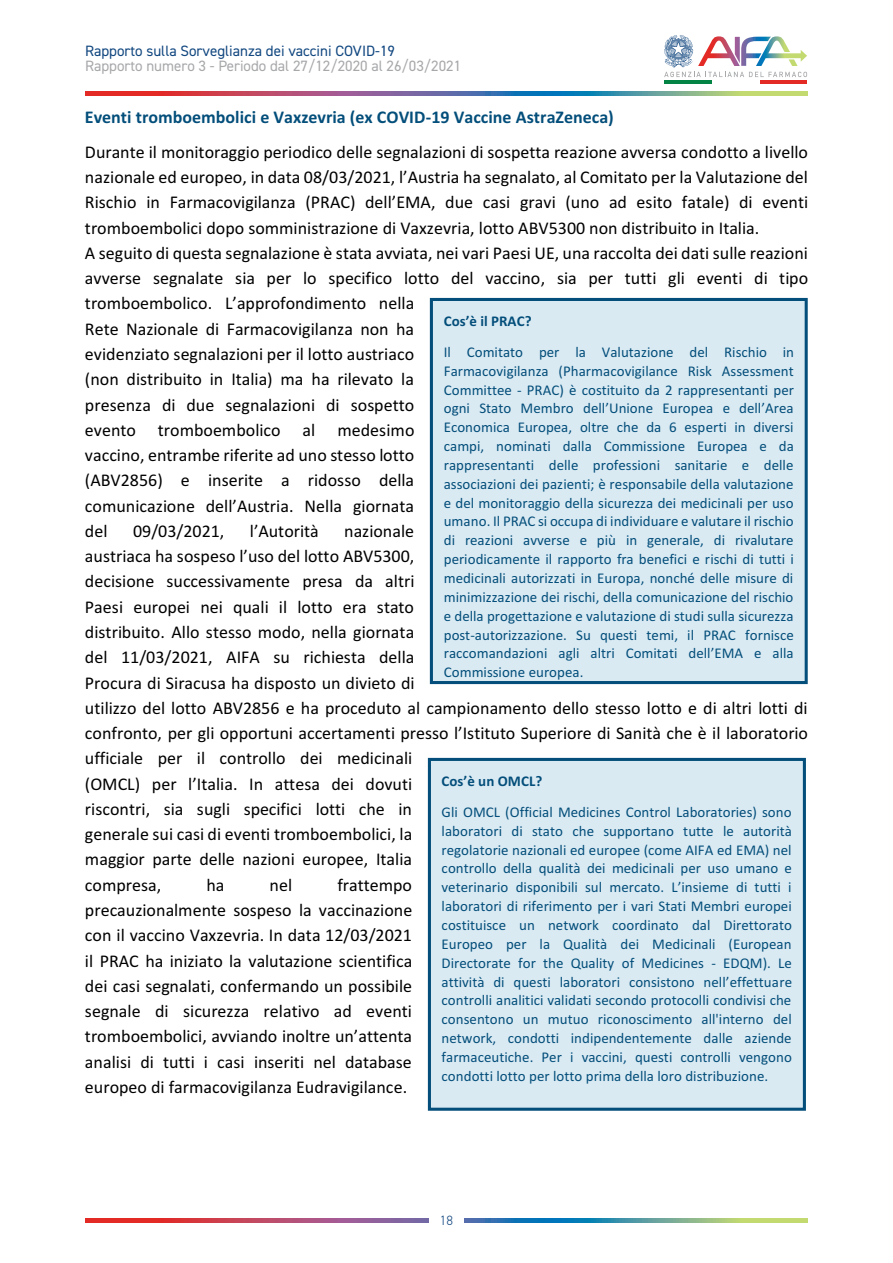
<style>
.page{position:relative;width:893px;height:1263px;background:#fff}
.page>*{position:absolute;margin:0;border:0;box-sizing:border-box;transform-origin:0 0}
.t1{font:18px/25.2px "Calibri";color:#000}
.t2{font:700 18px "Calibri";color:#034e7a}
.t3{font:15px/18.9px "Calibri";color:#034e7a;text-align:justify}
.t4{font:15px "DIN2014";color:#a7a8aa}
.t5{font:15px "DIN2014";color:#114780}
.t6{font:700 15px "Calibri";color:#034e7a}
.t7{font:300 13.5px "DIN2014";color:#114780}
</style>
<div class="page">
<div style="left:431px;top:299px;width:375px;height:383px;background:#daeaf3"></div>
<div style="left:430px;top:298px;width:378px;height:386px;border:3px solid #034e7a"></div>
<div style="left:429px;top:759px;width:375px;height:350px;background:#daeaf3"></div>
<div style="left:428px;top:758px;width:378px;height:353px;border:3px solid #034e7a"></div>
<svg style="left:664px;top:35px;width:143px;height:42px"></svg>
<hr style="left:759px;top:80px;width:48px;height:4px;background:#e32a25">
<hr style="left:664px;top:80px;width:48px;height:4px;background:#038445">
<svg style="left:85px;top:1218px;width:723px;height:4px;background:#8d737e"></svg>
<div style="left:429px;top:1212px;width:34px;height:17px;background:#fff"></div>
<svg style="left:85px;top:91px;width:723px;height:5px;background:#8b7380"></svg>
<p class="t5" style="left:85px;top:46px;width:311px">Rapporto sulla Sorveglianza dei vaccini COVID-19</p>
<p class="t4" style="left:85px;top:61px;width:378px">Rapporto numero 3 - Periodo dal 27/12/2020 al 26/03/2021</p>
<p class="t2" style="left:85px;top:111px;width:530px">Eventi tromboembolici e Vaxzevria (ex COVID-19 Vaccine AstraZeneca)</p>
<p class="t1" style="left:85px;top:141px;width:725px">Durante il monitoraggio periodico delle segnalazioni di sospetta reazione avversa condotto a livello nazionale ed europeo, in data 08/03/2021, l’Austria ha segnalato, al Comitato per la Valutazione del Rischio in Farmacovigilanza (PRAC) dell’EMA, due casi gravi (uno ad esito fatale) di eventi tromboembolici dopo somministrazione di Vaxzevria, lotto ABV5300 non distribuito in Italia.<br>A seguito di questa segnalazione è stata avviata, nei vari Paesi UE, una raccolta dei dati sulle reazioni avverse segnalate sia per lo specifico lotto del vaccino, sia per tutti gli eventi di tipo tromboembolico. L’approfondimento nella<br>Rete Nazionale di Farmacovigilanza non ha<br>evidenziato segnalazioni per il lotto austriaco<br>(non distribuito in Italia) ma ha rilevato la<br>presenza di due segnalazioni di sospetto<br>evento tromboembolico al medesimo<br>vaccino, entrambe riferite ad uno stesso lotto<br>(ABV2856) e inserite a ridosso della<br>comunicazione dell’Austria. Nella giornata<br>del</p>
<p class="t6" style="left:444px;top:315px;width:89px">Cos’è il PRAC?</p>
<p class="t3" style="left:444px;top:344px;width:352px">Il Comitato per la Valutazione del Rischio in Farmacovigilanza (Pharmacovigilance Risk Assessment Committee - PRAC) è costituito da 2 rappresentanti per ogni Stato Membro dell’Unione Europea e dell’Area Economica Europea, oltre che da 6 esperti in diversi campi, nominati dalla Commissione Europea e da rappresentanti delle professioni sanitarie e delle associazioni dei pazienti; è responsabile della valutazione e del monitoraggio della sicurezza dei medicinali per uso umano. Il PRAC si occupa di individuare e valutare il rischio di reazioni avverse e più in generale, di rivalutare periodicamente il rapporto fra benefici e rischi di tutti i medicinali autorizzati in Europa, nonché delle misure di minimizzazione dei rischi, della comunicazione del rischio e della progettazione e valutazione di studi sulla sicurezza post-autorizzazione. Su questi temi, il PRAC fornisce raccomandazioni agli altri Comitati dell’EMA e alla Commissione europea.</p>
<p class="t1" style="left:133px;top:520px;width:93px">09/03/2021,</p>
<p class="t1" style="left:250px;top:520px;width:71px">l’Autorità</p>
<p class="t1" style="left:85px;top:520px;width:724px;text-indent:259px">nazionale<br>austriaca ha sospeso l’uso del lotto ABV5300,<br>decisione successivamente presa da altri<br>Paesi europei nei quali il lotto era stato<br>distribuito. Allo stesso modo, nella giornata<br>del 11/03/2021, AIFA su richiesta della<br>Procura di Siracusa ha disposto un divieto di<br>utilizzo del lotto ABV2856 e ha proceduto al campionamento dello stesso lotto e di altri lotti di confronto, per gli opportuni accertamenti presso l’Istituto Superiore di Sanità che è il laboratorio ufficiale per il controllo dei medicinali<br>(OMCL) per l’Italia. In attesa dei dovuti<br>riscontri, sia sugli specifici lotti che in<br>generale sui casi di eventi tromboembolici, la<br>maggior parte delle nazioni europee, Italia<br>compresa,</p>
<p class="t6" style="left:442px;top:775px;width:102px">Cos’è un OMCL?</p>
<p class="t3" style="left:442px;top:804px;width:352px">Gli OMCL (Official Medicines Control Laboratories) sono laboratori di stato che supportano tutte le autorità regolatorie nazionali ed europee (come AIFA ed EMA) nel controllo della qualità dei medicinali per uso umano e veterinario disponibili sul mercato. L’insieme di tutti i laboratori di riferimento per i vari Stati Membri europei costituisce un network coordinato dal Direttorato Europeo per la Qualità dei Medicinali (European Directorate for the Quality of Medicines - EDQM). Le attività di questi laboratori consistono nell’effettuare controlli analitici validati secondo protocolli condivisi che consentono un mutuo riconoscimento all'interno del network, condotti indipendentemente dalle aziende farmaceutiche. Per i vaccini, questi controlli vengono condotti lotto per lotto prima della loro distribuzione.</p>
<p class="t1" style="left:85px;top:873px;width:329px;text-align:justify;text-indent:252px">frattempo precauzionalmente sospeso la vaccinazione con il vaccino Vaxzevria. In data 12/03/2021 il PRAC ha iniziato la valutazione scientifica dei casi segnalati, confermando un possibile segnale di sicurezza relativo ad eventi tromboembolici, avviando inoltre un’attenta analisi di tutti i casi inseriti nel database europeo di farmacovigilanza Eudravigilance.</p>
<p class="t1" style="left:206px;top:873px;width:20px">ha</p>
<p class="t1" style="left:270px;top:873px;width:24px">nel</p>
<p class="t7" style="left:440px;top:1216px;width:15px">18</p>
</div>
